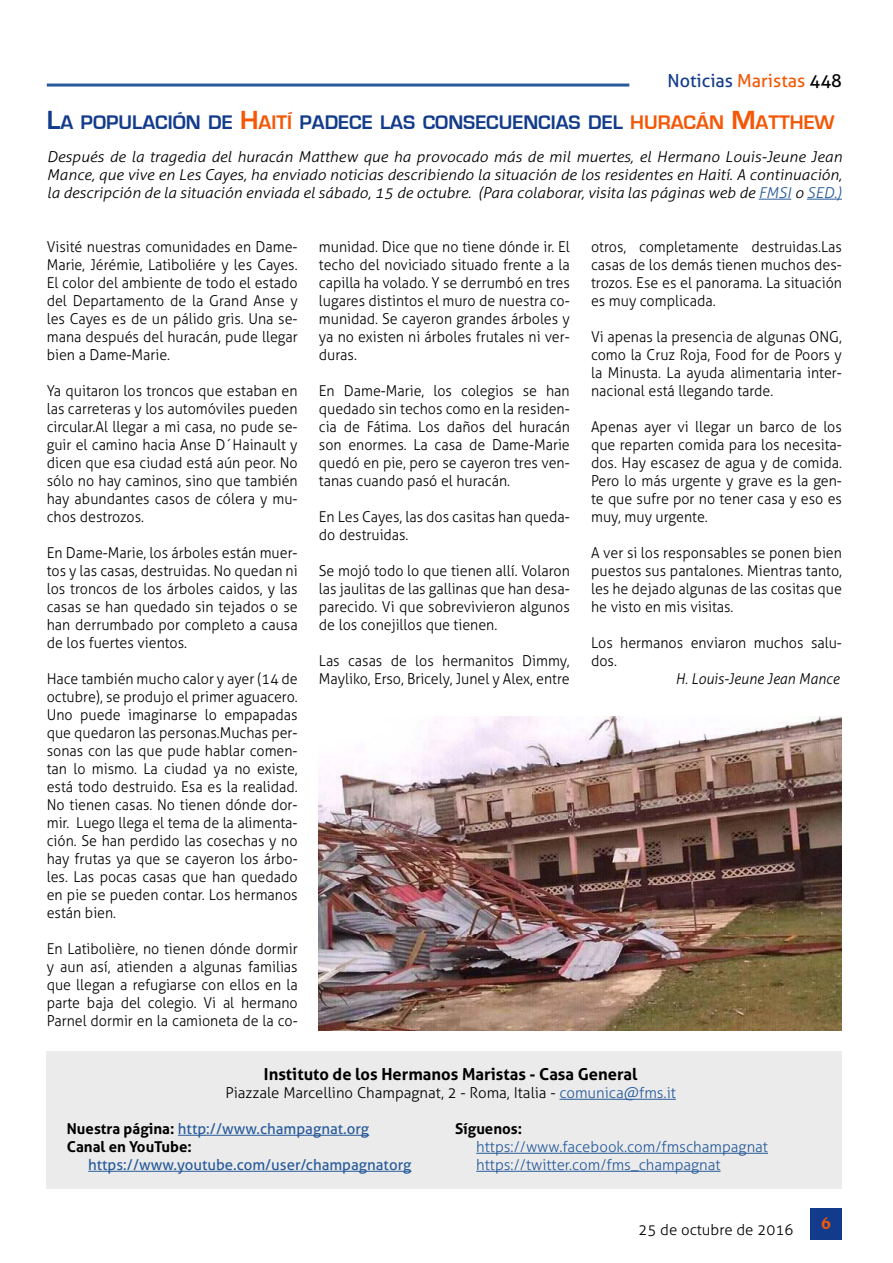
<style>
.page{position:relative;width:893px;height:1263px;background:#fff}
.page>*{position:absolute;margin:0;border:0;box-sizing:border-box;transform-origin:0 0}
.t1{font:700 20.25px "Eurostile";color:#123b8b}
.t2{font:18px "Aller";color:#123b8b}
.t3{font:700 18px "Novarese IT Cby BT";color:#f45706}
.t4{font:700 16.5px "Aller";color:#000}
.t5{font:300 15px/18px "Aller";color:#000;text-align:justify;scale:.95 1}
.t6{font:italic 300 15px/18px "Aller";color:#000;text-align:justify;scale:1.05 1}
.t7{font:300 15px "Aller";color:#000}
.t8{font:300 15px/18px "Aller";color:#275b9b}
.t9{font:700 15px/18px "Aller";color:#000}
.t10{font:15px "Aller";color:#275b9b}
.t11{font:italic 300 15px "Aller";color:#000;scale:.95 1}
.s1{color:#f45706}
.s2{color:#000}
.s3{font-size:27px}
.s4{font-size:27px;color:#f45706}
.s5{color:#275b9b}
.s6{font-weight:400;color:#275b9b}
</style>
<div class="page">
<hr style="left:47px;top:84px;width:582px;height:3px;background:#275b9b">
<div style="left:810px;top:1208px;width:32px;height:31px;background:#123b8b"></div>
<div style="left:47px;top:1051px;width:795px;height:138px;background:#ebebeb"></div>
<hr style="left:559px;top:1099px;width:117px;height:1px;background:#275b9b">
<hr style="left:178px;top:1135px;width:191px;height:1px;background:#275b9b">
<hr style="left:88px;top:1171px;width:323px;height:1px;background:#275b9b">
<hr style="left:476px;top:1153px;width:292px;height:1px;background:#275b9b">
<hr style="left:476px;top:1171px;width:245px;height:1px;background:#275b9b">
<hr style="left:759px;top:199px;width:32px;height:1px;background:#275b9b">
<hr style="left:807px;top:199px;width:35px;height:1px;background:#275b9b">
<img style="left:319px;top:716px;width:523px;height:314px">
<p class="t2" style="left:667px;top:69px;width:176px">Noticias <span class="s1">Maristas</span> <span class="s2">448</span></p>
<h1 class="t1" style="left:47px;top:111px;width:789px"><span class="s3">L</span>A POPULACIÓN DE <span class="s4">H</span><span class="s1">AITÍ</span> PADECE LAS CONSECUENCIAS DEL <span class="s1">HURACÁN</span> <span class="s4">M</span><span class="s1">ATTHEW</span></h1>
<p class="t6" style="left:47px;top:148px;width:759px">Después de la tragedia del huracán Matthew que ha provocado más de mil muertes, el Hermano Louis-Jeune Jean Mance, que vive en Les Cayes, ha enviado noticias describiendo la situación de los residentes en Haití. A continuación, la descripción de la situación enviada el sábado, 15 de octubre. (Para colaborar, visita las páginas web de <span class="s5">FMSI</span> o <span class="s5">SED.)</span></p>
<p class="t5" style="left:319px;top:238px;width:266px">munidad. Dice que no tiene dónde ir. El techo del noviciado situado frente a la capilla ha volado. Y se derrumbó en tres lugares distintos el muro de nuestra co&shy;munidad. Se cayeron grandes árboles y ya no existen ni árboles frutales ni ver&shy;duras.</p>
<p class="t5" style="left:319px;top:382px;width:266px">En Dame-Marie, los colegios se han quedado sin techos como en la residen&shy;cia de Fátima. Los daños del huracán son enormes. La casa de Dame-Marie quedó en pie, pero se cayeron tres ven&shy;tanas cuando pasó el huracán.</p>
<p class="t5" style="left:319px;top:508px;width:266px">En Les Cayes, las dos casitas han queda&shy;do destruidas.</p>
<p class="t5" style="left:319px;top:562px;width:266px">Se mojó todo lo que tienen allí. Volaron las jaulitas de las gallinas que han desa&shy;parecido. Vi que sobrevivieron algunos de los conejillos que tienen.</p>
<p class="t5" style="left:319px;top:652px;width:266px">Las casas de los hermanitos Dimmy,<br>Mayliko, Erso, Bricely, Junel y Alex, entre</p>
<p class="t5" style="left:47px;top:238px;width:266px">Visité nuestras comunidades en Dame-Marie, Jérémie, Latiboliére y les Cayes.<br>El color del ambiente de todo el estado del Departamento de la Grand Anse y les Cayes es de un pálido gris. Una se&shy;mana después del huracán, pude llegar bien a Dame-Marie.</p>
<p class="t5" style="left:47px;top:382px;width:266px">Ya quitaron los troncos que estaban en las carreteras y los automóviles pueden circular.Al llegar a mi casa, no pude se&shy;guir el camino hacia Anse D´Hainault y dicen que esa ciudad está aún peor. No sólo no hay caminos, sino que también hay abundantes casos de cólera y mu&shy;chos destrozos.</p>
<p class="t5" style="left:47px;top:544px;width:266px">En Dame-Marie, los árboles están muer&shy;tos y las casas, destruidas. No quedan ni los troncos de los árboles caidos, y las casas se han quedado sin tejados o se han derrumbado por completo a causa de los fuertes vientos.</p>
<p class="t5" style="left:47px;top:670px;width:266px">Hace también mucho calor y ayer (14 de octubre), se produjo el primer aguacero.<br>Uno puede imaginarse lo empapadas que quedaron las personas.Muchas per&shy;sonas con las que pude hablar comen&shy;tan lo mismo. La ciudad ya no existe, está todo destruido. Esa es la realidad.<br>No tienen casas. No tienen dónde dor&shy;mir. Luego llega el tema de la alimenta&shy;ción. Se han perdido las cosechas y no hay frutas ya que se cayeron los árbo&shy;les. Las pocas casas que han quedado en pie se pueden contar. Los hermanos están bien.</p>
<p class="t5" style="left:47px;top:940px;width:266px">En Latibolière, no tienen dónde dormir y aun así, atienden a algunas familias que llegan a refugiarse con ellos en la parte baja del colegio. Vi al hermano Parnel dormir en la camioneta de la co-</p>
<p class="t5" style="left:591px;top:238px;width:266px">otros, completamente destruidas.Las casas de los demás tienen muchos des&shy;trozos. Ese es el panorama. La situación es muy complicada.</p>
<p class="t5" style="left:591px;top:328px;width:266px">Vi apenas la presencia de algunas ONG, como la Cruz Roja, Food for de Poors y la Minusta. La ayuda alimentaria inter&shy;nacional está llegando tarde.</p>
<p class="t5" style="left:591px;top:418px;width:266px">Apenas ayer vi llegar un barco de los que reparten comida para los necesita&shy;dos. Hay escasez de agua y de comida.<br>Pero lo más urgente y grave es la gen&shy;te que sufre por no tener casa y eso es muy, muy urgente.</p>
<p class="t5" style="left:591px;top:544px;width:266px">A ver si los responsables se ponen bien puestos sus pantalones. Mientras tanto, les he dejado algunas de las cositas que he visto en mis visitas.</p>
<p class="t5" style="left:591px;top:634px;width:266px">Los hermanos enviaron muchos salu&shy;dos.</p>
<p class="t11" style="left:675px;top:670px;width:174px">H. Louis-Jeune Jean Mance</p>
<p class="t4" style="left:264px;top:1064px;width:375px">Instituto de los Hermanos Maristas - Casa General</p>
<p class="t7" style="left:226px;top:1084px;width:452px">Piazzale Marcellino Champagnat, 2 - Roma, Italia - <span class="s5">comunica@fms.it</span></p>
<p class="t9" style="left:67px;top:1120px;width:304px">Nuestra página: <span class="s6">http://www.champagnat.org<br></span>Canal en YouTube:</p>
<p class="t10" style="left:88px;top:1156px;width:325px">https://www.youtube.com/user/champagnatorg</p>
<p class="t9" style="left:455px;top:1120px;width:69px">Síguenos:</p>
<p class="t8" style="left:476px;top:1138px;width:293px">https://www.facebook.com/fmschampagnat https://twitter.com/fms_champagnat</p>
<p class="t7" style="left:638px;top:1220px;width:156px">25 de octubre de 2016</p>
<p class="t3" style="left:821px;top:1212px;width:12px">6</p>
</div>
